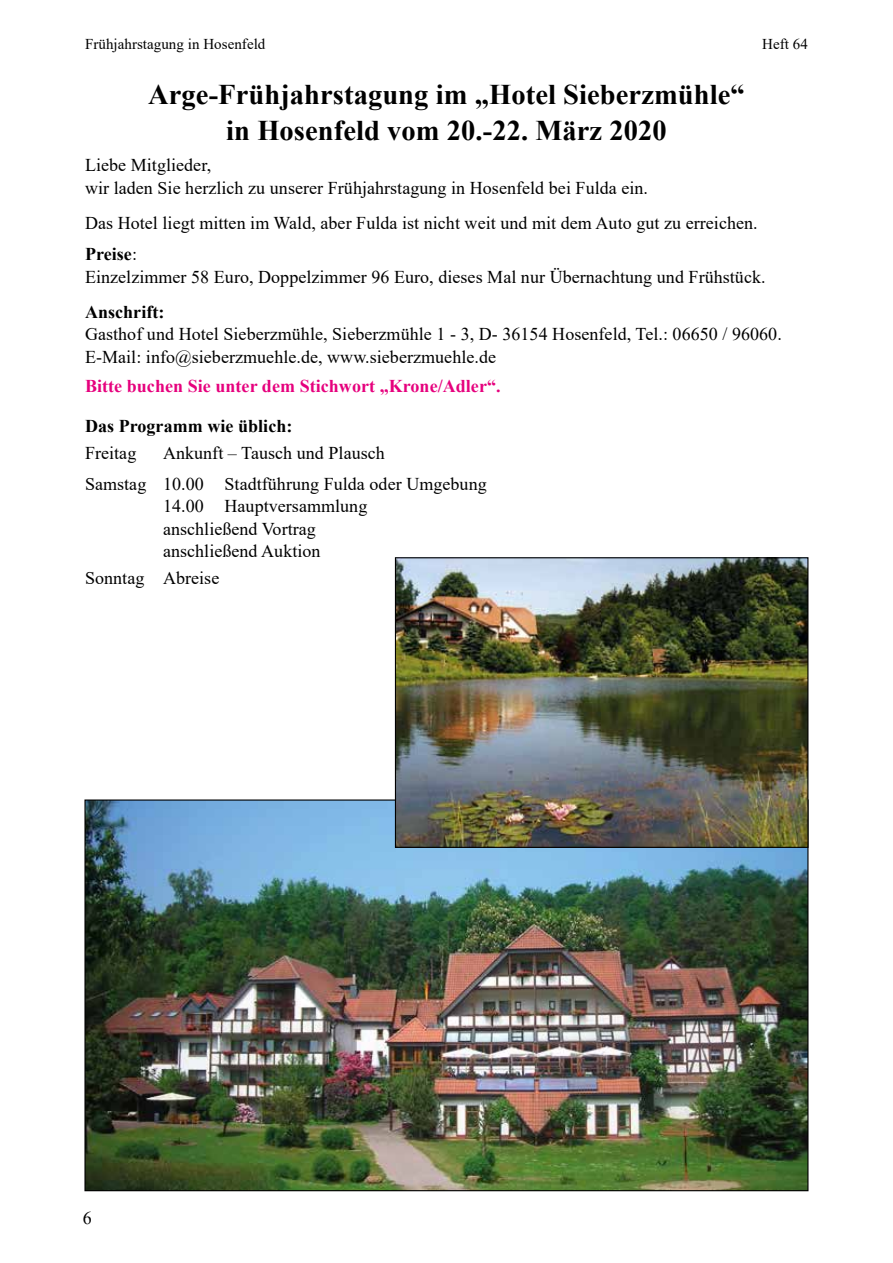
<style>
.page{position:relative;width:893px;height:1263px;background:#fff}
.page>*{position:absolute;margin:0;border:0;box-sizing:border-box;transform-origin:0 0}
.t1{font:700 28.5px/36px "Times New Roman";letter-spacing:.005em;color:#000;text-align:center}
.t2{font:18px/22.5px "Times New Roman";letter-spacing:.005em;color:#000}
.t3{font:700 18px "Times New Roman";letter-spacing:.005em;color:#e6007d}
.t4{font:700 18px "Times New Roman";letter-spacing:.005em;color:#000}
.t5{font:15px "Times New Roman";letter-spacing:.005em;color:#000}
.s1{font-weight:700}
</style>
<div class="page">
<img style="left:86px;top:801px;width:720px;height:388px">
<img style="left:397px;top:559px;width:409px;height:287px">
<div style="left:395px;top:557px;width:413px;height:291px;border:1px solid #000"></div>
<p class="t5" style="left:85px;top:33px;width:182px">Frühjahrstagung in Hosenfeld</p>
<p class="t5" style="left:762px;top:33px;width:47px">Heft 64</p>
<h1 class="t1" style="left:148px;top:76px;width:598px">Arge-Frühjahrstagung im „Hotel Sieberzmühle“ in Hosenfeld vom 20.-22. März 2020</h1>
<p class="t2" style="left:85px;top:153px;width:565px">Liebe Mitglieder,<br>wir laden Sie herzlich zu unserer Frühjahrstagung in Hosenfeld bei Fulda ein.</p>
<p class="t2" style="left:85px;top:207px;width:674px;line-height:31px">Das Hotel liegt mitten im Wald, aber Fulda ist nicht weit und mit dem Auto gut zu erreichen.<br><span class="s1">Preise</span>:</p>
<p class="t2" style="left:85px;top:265px;width:682px">Einzelzimmer 58 Euro, Doppelzimmer 96 Euro, dieses Mal nur Übernachtung und Frühstück.</p>
<p class="t4" style="left:85px;top:299px;width:81px">Anschrift:</p>
<p class="t2" style="left:85px;top:323px;width:698px">Gasthof und Hotel Sieberzmühle, Sieberzmühle 1 - 3, D- 36154 Hosenfeld, Tel.: 06650 / 96060.<br>E-Mail: info@sieberzmuehle.de, www.sieberzmuehle.de</p>
<p class="t3" style="left:85px;top:373px;width:417px">Bitte buchen Sie unter dem Stichwort „Krone/Adler“.</p>
<p class="t4" style="left:85px;top:413px;width:209px">Das Programm wie üblich:</p>
<p class="t2" style="left:85px;top:441px;width:53px">Freitag</p>
<p class="t2" style="left:85px;top:437px;width:403px;line-height:31px;text-indent:78px">Ankunft – Tausch und Plausch<br>Samstag 10.00 Stadtführung Fulda oder Umgebung</p>
<p class="t2" style="left:163px;top:494px;width:206px">14.00 Hauptversammlung anschließend Vortrag anschließend Auktion</p>
<p class="t2" style="left:85px;top:566px;width:136px">Sonntag Abreise</p>
<p class="t2" style="left:83px;top:1206px;width:10px">6</p>
</div>
